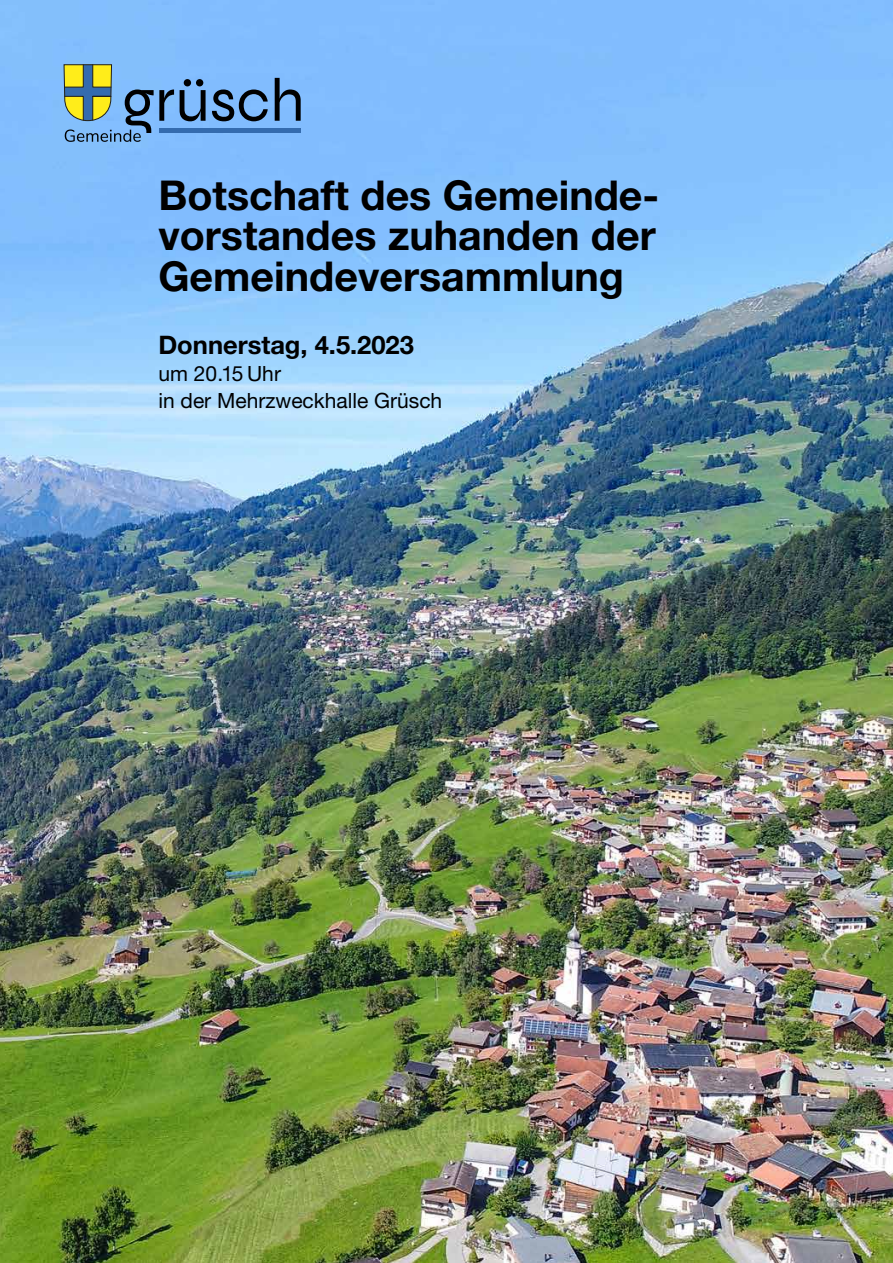
<style>
.page{position:relative;width:893px;height:1263px;background:#fff}
.page>*{position:absolute;margin:0;border:0;box-sizing:border-box;transform-origin:0 0}
.t1{font:41.25px/40.3px "Helvetica Neue LT 75 Bd";color:#000;text-align:justify}
.t2{font:25.5px "Helvetica Neue LT 75 Bd";color:#000}
.t3{font:21px/27px "Helvetica Neue LT 55 Rm";color:#000}
</style>
<div class="page">
<img style="left:0;top:0;width:893px;height:1263px">
<svg style="left:64px;top:64px;width:237px;height:78px;background:#719dbf"></svg>
<p class="t1" style="left:158px;top:174px;width:502px">Botschaft des Gemeinde&shy;vorstandes zuhanden der Gemeindeversammlung</p>
<p class="t2" style="left:158px;top:328px;width:257px">Donnerstag, 4.5.2023</p>
<p class="t3" style="left:158px;top:359px;width:285px">um 20.15 Uhr<br>in der Mehrzweckhalle Grüsch</p>
</div>
